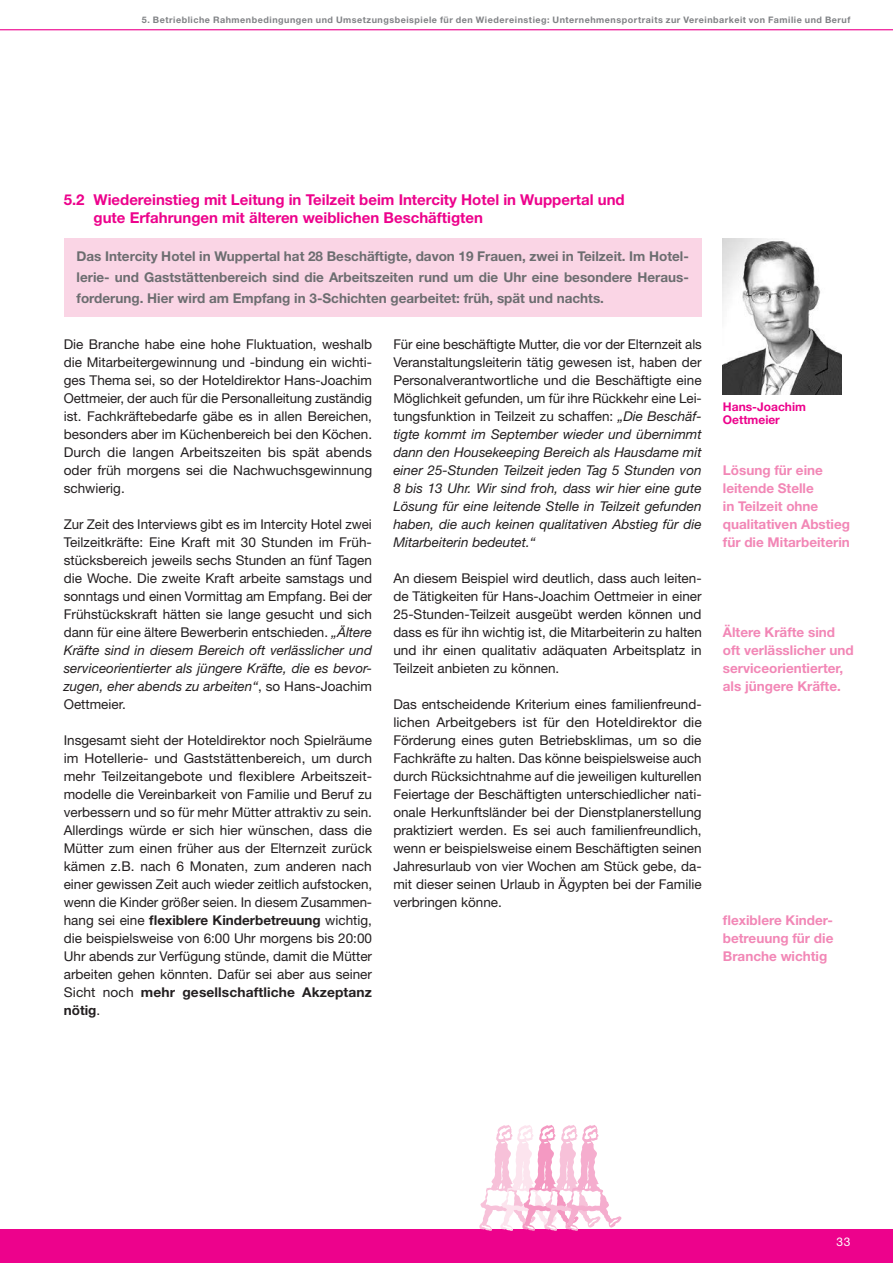
<style>
.page{position:relative;width:893px;height:1263px;background:#fff}
.page>*{position:absolute;margin:0;border:0;box-sizing:border-box;transform-origin:0 0}
.t1{font:700 15px/18px "Helvetica Neue LT Std";color:#ed028c}
.t2{font:13.5px/18px "Helvetica Neue LT Std";color:#231f20;text-align:justify}
.t3{font:italic 13.5px/18px "Helvetica Neue LT Std";color:#231f20;text-align:justify}
.t4{font:700 13.5px/21px "Helvetica Neue LT Std";color:#6c6d70;text-align:justify}
.t5{font:700 13.5px/18px "Helvetica Neue LT Std";color:#f287b6}
.t6{font:700 12px/13.5px "Helvetica Neue LT Std";color:#ed028c}
.t7{font:12px "Helvetica Neue LT Std";color:#fff}
.t8{font:700 9px "Helvetica Neue LT Std";letter-spacing:.055em;color:#808285}
.s1{font-style:italic}
.s2{font-weight:700}
.s3{font-style:normal}
</style>
<div class="page">
<div style="left:0;top:1229px;width:893px;height:34px;background:#ed028c"></div>
<hr style="left:0;top:29px;width:893px;height:1px;background:#ed028c">
<div style="left:64px;top:238px;width:638px;height:79px;background:#fad5e5"></div>
<img style="left:479px;top:1159px;width:16px;height:72px">
<img style="left:495px;top:1125px;width:21px;height:106px">
<img style="left:516px;top:1125px;width:22px;height:106px">
<img style="left:538px;top:1125px;width:22px;height:106px">
<img style="left:560px;top:1125px;width:62px;height:106px">
<img style="left:723px;top:238px;width:119px;height:156px">
<p class="t8" style="left:142px;top:15px;width:710px">5. Betriebliche Rahmenbedingungen und Umsetzungsbeispiele für den Wiedereinstieg: Unternehmensportraits zur Vereinbarkeit von Familie und Beruf</p>
<p class="t1" style="left:94px;top:190px;width:533px;text-indent:-30px">5.2 Wiedereinstieg mit Leitung in Teilzeit beim Intercity Hotel in Wuppertal und gute Erfahrungen mit älteren weiblichen Beschäftigten</p>
<p class="t4" style="left:77px;top:245px;width:614px">Das Intercity Hotel in Wuppertal hat 28 Beschäftigte, davon 19 Frauen, zwei in Teilzeit. Im Hotel&shy;lerie- und Gaststättenbereich sind die Arbeitszeiten rund um die Uhr eine besondere Heraus&shy;forderung. Hier wird am Empfang in 3-Schichten gearbeitet: früh, spät und nachts.</p>
<p class="t2" style="left:64px;top:335px;width:310px">Die Branche habe eine hohe Fluktuation, weshalb die Mitarbeitergewinnung und -bindung ein wichti&shy;ges Thema sei, so der Hoteldirektor Hans-Joachim Oettmeier, der auch für die Personalleitung zuständig ist. Fachkräftebedarfe gäbe es in allen Bereichen, besonders aber im Küchenbereich bei den Köchen.<br>Durch die langen Arbeitszeiten bis spät abends oder früh morgens sei die Nachwuchsgewinnung schwierig.</p>
<p class="t2" style="left:64px;top:515px;width:310px">Zur Zeit des Interviews gibt es im Intercity Hotel zwei Teilzeitkräfte: Eine Kraft mit 30 Stunden im Früh&shy;stücksbereich jeweils sechs Stunden an fünf Tagen die Woche. Die zweite Kraft arbeite samstags und sonntags und einen Vormittag am Empfang. Bei der Frühstückskraft hätten sie lange gesucht und sich dann für eine ältere Bewerberin entschieden. <span class="s1">„Ältere Kräfte sind in diesem Bereich oft verlässlicher und serviceorientierter als jüngere Kräfte, die es bevor&shy;zugen, eher abends zu arbeiten“</span>, so Hans-Joachim Oettmeier.</p>
<p class="t2" style="left:64px;top:731px;width:310px">Insgesamt sieht der Hoteldirektor noch Spielräume im Hotellerie- und Gaststättenbereich, um durch mehr Teilzeitangebote und flexiblere Arbeitszeit&shy;modelle die Vereinbarkeit von Familie und Beruf zu verbessern und so für mehr Mütter attraktiv zu sein.<br>Allerdings würde er sich hier wünschen, dass die Mütter zum einen früher aus der Elternzeit zurück kämen z.B. nach 6 Monaten, zum anderen nach einer gewissen Zeit auch wieder zeitlich aufstocken, wenn die Kinder größer seien. In diesem Zusammen&shy;hang sei eine <span class="s2">flexiblere Kinderbetreuung</span> wichtig, die beispielsweise von 6:00 Uhr morgens bis 20:00<br>Uhr abends zur Verfügung stünde, damit die Mütter arbeiten gehen könnten. Dafür sei aber aus seiner Sicht noch <span class="s2">mehr gesellschaftliche Akzeptanz nötig</span>.</p>
<p class="t3" style="left:393px;top:335px;width:310px"><span class="s3">Für eine beschäftigte Mutter, die vor der Elternzeit als Veranstaltungsleiterin tätig gewesen ist, haben der Personalverantwortliche und die Beschäftigte eine Möglichkeit gefunden, um für ihre Rückkehr eine Lei&shy;tungsfunktion in Teilzeit zu schaffen:</span> „Die Beschäf&shy;tigte kommt im September wieder und übernimmt dann den Housekeeping Bereich als Hausdame mit einer 25-Stunden Teilzeit jeden Tag 5 Stunden von 8 bis 13 Uhr. Wir sind froh, dass wir hier eine gute Lösung für eine leitende Stelle in Teilzeit gefunden haben, die auch keinen qualitativen Abstieg für die Mitarbeiterin bedeutet.“</p>
<p class="t2" style="left:393px;top:569px;width:310px">An diesem Beispiel wird deutlich, dass auch leiten&shy;de Tätigkeiten für Hans-Joachim Oettmeier in einer 25-Stunden-Teilzeit ausgeübt werden können und dass es für ihn wichtig ist, die Mitarbeiterin zu halten und ihr einen qualitativ adäquaten Arbeitsplatz in Teilzeit anbieten zu können.</p>
<p class="t2" style="left:393px;top:695px;width:310px">Das entscheidende Kriterium eines familienfreund&shy;lichen Arbeitgebers ist für den Hoteldirektor die Förderung eines guten Betriebsklimas, um so die Fachkräfte zu halten. Das könne beispielsweise auch durch Rücksichtnahme auf die jeweiligen kulturellen Feiertage der Beschäftigten unterschiedlicher nati&shy;onale Herkunftsländer bei der Dienstplanerstellung praktiziert werden. Es sei auch familienfreundlich, wenn er beispielsweise einem Beschäftigten seinen Jahresurlaub von vier Wochen am Stück gebe, da&shy;mit dieser seinen Urlaub in Ägypten bei der Familie verbringen könne.</p>
<p class="t6" style="left:723px;top:399px;width:85px">Hans-Joachim<br>Oettmeier</p>
<p class="t5" style="left:723px;top:460px;width:129px">Lösung für eine leitende Stelle<br>in Teilzeit ohne qualitativen Abstieg für die Mitarbeiterin</p>
<p class="t5" style="left:723px;top:622px;width:132px">Ältere Kräfte sind oft verlässlicher und serviceorientierter, als jüngere Kräfte.</p>
<p class="t5" style="left:723px;top:910px;width:112px;text-align:justify">flexiblere Kinder&shy;betreuung für die Branche wichtig</p>
<p class="t7" style="left:837px;top:1234px;width:15px">33</p>
</div>
